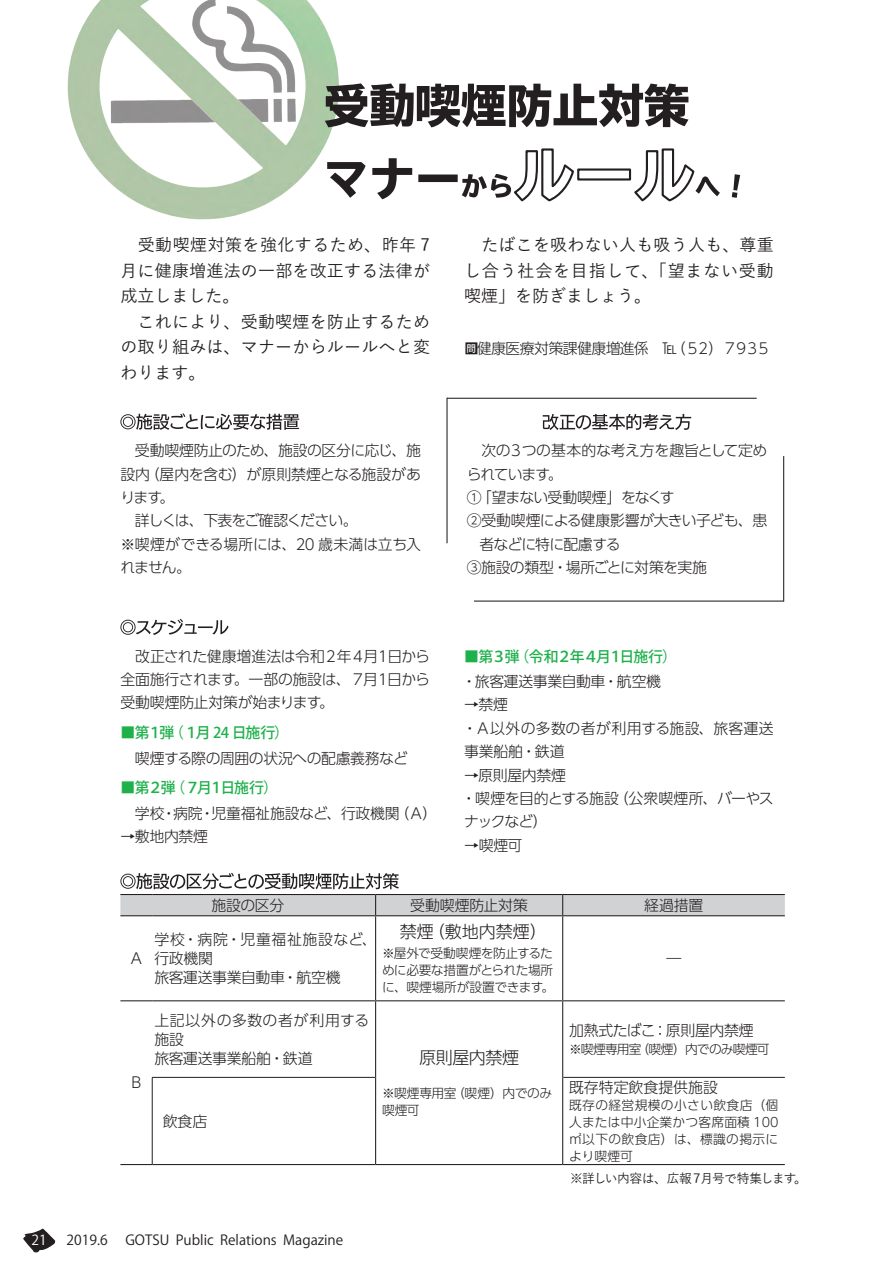
<style>
.page{position:relative;width:893px;height:1263px;background:#fff}
.page>*{position:absolute;margin:0;border:0;box-sizing:border-box;transform-origin:0 0}
.t1{font:500 16.95px/25.5px "Yu Gothic";letter-spacing:.015em;color:#231f20}
.t2{font:300 16.95px "UD Shin Go Pr 6 N";letter-spacing:-.01em;color:#231f20}
.t3{font:300 14.85px/23.4px "UD Shin Go Pr 6 N";letter-spacing:-.025em;color:#231f20}
.t4{font:500 14.85px "Koz Go Pro";letter-spacing:-.12em;color:#1eb14b}
.t5{font:300 14.85px/23.4px "UD Shin Go Pr 6 N";letter-spacing:.005em;color:#231f20}
.t6{font:300 14.85px/19.2px "UD Shin Go Pr 6 N";letter-spacing:.01em;color:#231f20}
.t7{font:300 14.85px "UD Shin Go Pr 6 N";letter-spacing:-.045em;color:#231f20}
.t8{font:300 14.85px "UD Shin Go Pr 6 N";letter-spacing:-.06em;color:#231f20}
.t9{font:300 14.85px "UD Shin Go Pr 6 N";color:#231f20}
.t10{font:300 14.85px "UD Shin Go Pr 6 N";letter-spacing:-.055em;color:#231f20}
.t11{font:13.8px "Koz Go Pr 6 N";color:#231f20}
.t12{font:13.8px "Koz Go Pr 6 N";color:#fff}
.t13{font:300 12.75px/17px "UD Shin Go Pr 6 N";letter-spacing:-.005em;color:#231f20;text-align:justify}
.t14{font:500 12.75px "Yu Gothic";letter-spacing:-.08em;color:#231f20}
.t15{font:300 12.75px/17px "UD Shin Go Pr 6 N";letter-spacing:-.025em;color:#231f20}
.t16{font:300 12.75px "UD Shin Go Pr 6 N";letter-spacing:-.06em;color:#231f20}
.s1{font-family:"Koz Go Pro";font-weight:500}
.s2{font-family:"Koz Go Pro";font-weight:500;font-size:9.6px;color:#fff}
</style>
<div class="page">
<svg style="left:120px;top:873px;width:665px;height:42px"></svg>
<hr style="left:120px;top:915px;width:32px;height:1px;background:#231f20">
<hr style="left:152px;top:915px;width:224px;height:1px;background:#231f20">
<hr style="left:376px;top:915px;width:187px;height:1px;background:#231f20">
<hr style="left:375px;top:916px;width:1px;height:84px;background:#231f20">
<hr style="left:563px;top:915px;width:222px;height:1px;background:#231f20">
<hr style="left:562px;top:916px;width:1px;height:84px;background:#231f20">
<hr style="left:120px;top:1000px;width:32px;height:1px;background:#231f20">
<hr style="left:152px;top:1000px;width:224px;height:1px;background:#231f20">
<hr style="left:376px;top:1000px;width:187px;height:1px;background:#231f20">
<hr style="left:375px;top:1001px;width:1px;height:76px;background:#231f20">
<hr style="left:563px;top:1000px;width:222px;height:1px;background:#231f20">
<hr style="left:562px;top:1001px;width:1px;height:76px;background:#231f20">
<hr style="left:375px;top:1077px;width:1px;height:87px;background:#231f20">
<hr style="left:562px;top:1077px;width:1px;height:87px;background:#231f20">
<hr style="left:120px;top:1164px;width:32px;height:1px;background:#231f20">
<hr style="left:152px;top:1164px;width:224px;height:1px;background:#231f20">
<hr style="left:376px;top:1164px;width:187px;height:1px;background:#231f20">
<hr style="left:563px;top:1164px;width:222px;height:1px;background:#231f20">
<hr style="left:152px;top:1077px;width:223px;height:1px;background:#231f20">
<hr style="left:152px;top:1077px;width:1px;height:87px;background:#231f20">
<hr style="left:563px;top:1077px;width:222px;height:1px;background:#231f20">
<img style="left:67px;top:0;width:272px;height:220px">
<svg style="left:327px;top:147px;width:413px;height:56px"></svg>
<svg style="left:325px;top:83px;width:363px;height:44px"></svg>
<svg style="left:543px;top:414px;width:148px;height:16px"></svg>
<svg style="left:120px;top:413px;width:179px;height:17px"></svg>
<svg style="left:120px;top:619px;width:109px;height:16px"></svg>
<hr style="left:446px;top:398px;width:2px;height:145px;background:#231f20">
<hr style="left:447px;top:398px;width:310px;height:1px;background:#231f20">
<hr style="left:783px;top:456px;width:1px;height:146px;background:#231f20">
<hr style="left:474px;top:600px;width:310px;height:2px;background:#231f20">
<svg style="left:23px;top:1228px;width:32px;height:25px"></svg>
<p class="t1" style="left:120px;top:230px;width:311px">　受動喫煙対策を強化するため、昨年 7月に健康増進法の一部を改正する法律が成立しました。<br>　これにより、受動喫煙を防止するための取り組みは、マナーからルールへと変わります。</p>
<p class="t1" style="left:464px;top:230px;width:311px;text-align:justify">　たばこを吸わない人も吸う人も、尊重し合う社会を目指して、「望まない受動喫煙」を防ぎましょう。</p>
<p class="t7" style="left:464px;top:336px;width:308px"><span class="s1">■</span><span class="s2">問</span>健康医療対策課健康増進係　℡（５２）７９３５</p>
<p class="t3" style="left:120px;top:438px;width:302px">　受動喫煙防止のため、施設の区分に応じ、施設内（屋内を含む）が原則禁煙となる施設があります。<br>　詳しくは、下表をご確認ください。<br>※喫煙ができる場所には、20 歳未満は立ち入れません。</p>
<p class="t3" style="left:120px;top:644px;width:311px;text-align:justify">　改正された健康増進法は令和２年４月１日から全面施行されます。一部の施設は、７月１日から受動喫煙防止対策が始まります。</p>
<p class="t4" style="left:120px;top:723px;width:170px">■第１弾（１月 24 日施行）</p>
<p class="t3" style="left:120px;top:746px;width:289px">　喫煙する際の周囲の状況への配慮義務など</p>
<p class="t4" style="left:120px;top:778px;width:159px">■第２弾（７月１日施行）</p>
<p class="t3" style="left:120px;top:801px;width:319px">　学校・病院・児童福祉施設など、行政機関（Ａ）</p>
<p class="t3" style="left:120px;top:824px;width:89px">→敷地内禁煙</p>
<p class="t3" style="left:467px;top:438px;width:302px">　次の３つの基本的な考え方を趣旨として定め</p>
<p class="t3" style="left:467px;top:462px;width:97px">られています。</p>
<p class="t8" style="left:467px;top:485px;width:210px">①「望まない受動喫煙」をなくす</p>
<p class="t3" style="left:467px;top:509px;width:302px">②受動喫煙による健康影響が大きい子ども、患</p>
<p class="t10" style="left:479px;top:532px;width:143px">者などに特に配慮する</p>
<p class="t3" style="left:467px;top:555px;width:242px">③施設の類型・場所ごとに対策を実施</p>
<p class="t4" style="left:464px;top:647px;width:214px">■第３弾（令和２年４月１日施行）</p>
<p class="t3" style="left:462px;top:669px;width:201px">・旅客運送事業自動車・航空機</p>
<p class="t5" style="left:462px;top:693px;width:313px">→禁煙<br>・Ａ以外の多数の者が利用する施設、旅客運送事業船舶・鉄道</p>
<p class="t3" style="left:462px;top:763px;width:314px">→原則屋内禁煙<br>・喫煙を目的とする施設（公衆喫煙所、バーやスナックなど）</p>
<p class="t3" style="left:464px;top:833px;width:60px">→喫煙可</p>
<p class="t3" style="left:131px;top:946px;width:13px">A</p>
<p class="t3" style="left:131px;top:1070px;width:11px">B</p>
<p class="t3" style="left:212px;top:893px;width:74px">施設の区分</p>
<p class="t3" style="left:410px;top:893px;width:119px">受動喫煙防止対策</p>
<p class="t3" style="left:644px;top:893px;width:61px">経過措置</p>
<p class="t3" style="left:154px;top:929px;width:224px;line-height:19.2px">学校・病院・児童福祉施設など、行政機関<br>旅客運送事業自動車・航空機</p>
<p class="t6" style="left:154px;top:1010px;width:216px">上記以外の多数の者が利用する施設<br>旅客運送事業船舶・鉄道</p>
<p class="t3" style="left:163px;top:1109px;width:46px">飲食店</p>
<p class="t2" style="left:400px;top:918px;width:149px">禁煙（敷地内禁煙）</p>
<p class="t13" style="left:382px;top:944px;width:174px">※屋外で受動喫煙を防止するために必要な措置がとられた場所に、喫煙場所が設置できます。</p>
<p class="t3" style="left:666px;top:946px;width:16px">―</p>
<p class="t2" style="left:419px;top:1043px;width:101px">原則屋内禁煙</p>
<p class="t15" style="left:382px;top:1084px;width:172px">※喫煙専用室（喫煙）内でのみ喫煙可</p>
<p class="t3" style="left:569px;top:1018px;width:186px">加熱式たばこ：原則屋内禁煙</p>
<p class="t16" style="left:569px;top:1038px;width:202px">※喫煙専用室（喫煙）内でのみ喫煙可</p>
<p class="t9" style="left:569px;top:1075px;width:150px">既存特定飲食提供施設</p>
<p class="t13" style="left:569px;top:1096px;width:211px">既存の経営規模の小さい飲食店（個人または中小企業かつ客席面積 100㎡以下の飲食店）は、標識の掲示により喫煙可</p>
<p class="t14" style="left:570px;top:1166px;width:239px">※詳しい内容は、広報７月号で特集します。</p>
<p class="t12" style="left:32px;top:1232px;width:17px">21</p>
<p class="t11" style="left:67px;top:1232px;width:43px">2019.6</p>
<p class="t11" style="left:125px;top:1232px;width:219px">GOTSU Public Relations Magazine</p>
</div>
